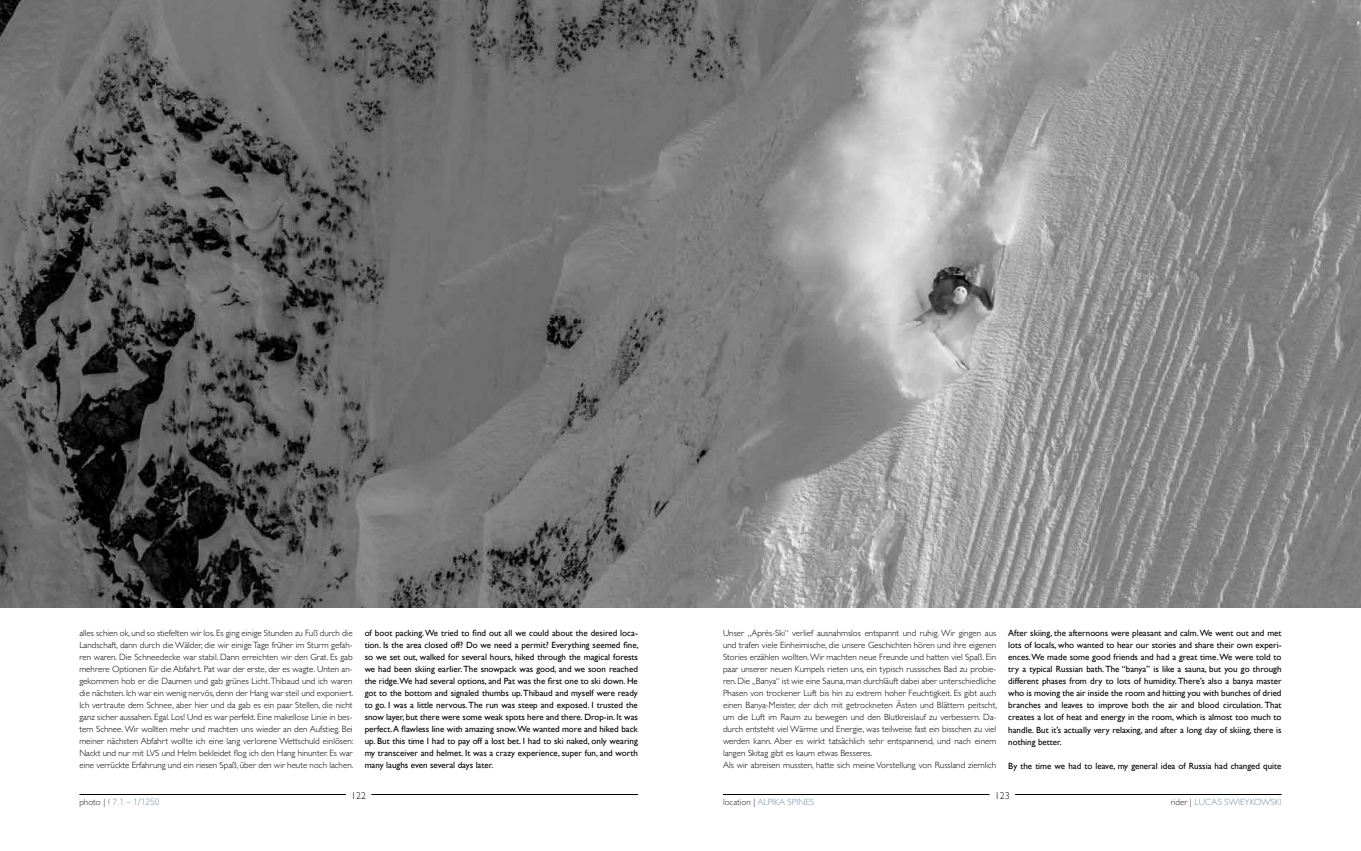
<style>
.page{position:relative;width:1361px;height:851px;background:#fff}
.page>*{position:absolute;margin:0;border:0;box-sizing:border-box;transform-origin:0 0}
.t1{font:300 10px "Gill Sans";color:#000}
.t2{font:300 9px/12px "Gill Sans";color:#000}
.t3{font:9px/12px "Gill Sans";color:#000;text-align:justify}
.t4{font:300 9px "Gill Sans";letter-spacing:.005em;color:#718fa5}
.t5{font:300 9px "DIN";color:#718fa5}
.s1{font-family:"Gill Sans";color:#282829}
.s2{font-family:"Gill Sans"}
.s3{color:#282829}
</style>
<div class="page">
<img style="left:0;top:0;width:1361px;height:607px">
<hr style="left:723px;top:794px;width:266px;height:1px;background:#000">
<hr style="left:1015px;top:794px;width:266px;height:1px;background:#000">
<hr style="left:79px;top:794px;width:267px;height:1px;background:#000">
<hr style="left:371px;top:794px;width:267px;height:1px;background:#000">
<p class="t3" style="left:365px;top:627px;width:276px">of boot packing. We tried to find out all we could about the desired loca&shy;tion. Is the area closed off? Do we need a permit? Everything seemed fine, so we set out, walked for several hours, hiked through the magical forests we had been skiing earlier. The snowpack was good, and we soon reached the ridge.We had several options, and Pat was the first one to ski down. He got to the bottom and signaled thumbs up. Thibaud and myself were ready to go. I was a little nervous. The run was steep and exposed. I trusted the snow layer, but there were some weak spots here and there. Drop-in. It was perfect. A flawless line with amazing snow.We wanted more and hiked back up. But this time I had to pay off a lost bet. I had to ski naked, only wearing my transceiver and helmet. It was a crazy experience, super fun, and worth many laughs even several days later.</p>
<p class="t1" style="left:351px;top:787px;width:16px">122</p>
<p class="t2" style="left:79px;top:627px;width:275px;text-align:justify">alles schien ok, und so stiefelten wir los. Es ging einige Stunden zu Fuß durch die Landschaft, dann durch die Wälder, die wir einige Tage früher im Sturm gefah&shy;ren waren. Die Schneedecke war stabil. Dann erreichten wir den Grat. Es gab mehrere Optionen für die Abfahrt. Pat war der erste, der es wagte. Unten an&shy;gekommen hob er die Daumen und gab grünes Licht. Thibaud und ich waren die nächsten. Ich war ein wenig nervös, denn der Hang war steil und exponiert.<br>Ich vertraute dem Schnee, aber hier und da gab es ein paar Stellen, die nicht ganz sicher aussahen. Egal. Los! Und es war perfekt. Eine makellose Linie in bes&shy;tem Schnee. Wir wollten mehr und machten uns wieder an den Aufstieg. Bei meiner nächsten Abfahrt wollte ich eine lang verlorene Wettschuld einlösen:<br>Nackt und nur mit LVS und Helm bekleidet flog ich den Hang hinunter. Es war eine verrückte Erfahrung und ein riesen Spaß, über den wir heute noch lachen.</p>
<p class="t5" style="left:79px;top:796px;width:82px"><span class="s1">photo |</span> <span class="s2">f 7</span>.1 – 1/1250</p>
<p class="t2" style="left:723px;top:627px;width:275px">Unser „Après-Ski“ verlief ausnahmslos entspannt und ruhig. Wir gingen aus und trafen viele Einheimische, die unsere Geschichten hören und ihre eigenen Stories erzählen wollten. Wir machten neue Freunde und hatten viel Spaß. Ein paar unserer neuen Kumpels rieten uns, ein typisch russisches Bad zu probie&shy;ren. Die „Banya“ ist wie eine Sauna, man durchläuft dabei aber unterschiedliche Phasen von trockener Luft bis hin zu extrem hoher Feuchtigkeit. Es gibt auch einen Banya-Meister, der dich mit getrockneten Ästen und Blättern peitscht, um die Luft im Raum zu bewegen und den Blutkreislauf zu verbessern. Da&shy;durch entsteht viel Wärme und Energie, was teilweise fast ein bisschen zu viel werden kann. Aber es wirkt tatsächlich sehr entspannend, und nach einem langen Skitag gibt es kaum etwas Besseres.<br>Als wir abreisen mussten, hatte sich meine Vorstellung von Russland ziemlich</p>
<p class="t3" style="left:1008px;top:627px;width:275px">After skiing, the afternoons were pleasant and calm. We went out and met lots of locals, who wanted to hear our stories and share their own experi&shy;ences. We made some good friends and had a great time. We were told to try a typical Russian bath. The “banya” is like a sauna, but you go through different phases from dry to lots of humidity. There’s also a banya master who is moving the air inside the room and hitting you with bunches of dried branches and leaves to improve both the air and blood circulation. That creates a lot of heat and energy in the room, which is almost too much to handle. But it’s actually very relaxing, and after a long day of skiing, there is nothing better.</p>
<p class="t3" style="left:1008px;top:759px;width:275px">By the time we had to leave, my general idea of Russia had changed quite</p>
<p class="t1" style="left:995px;top:787px;width:16px">123</p>
<p class="t4" style="left:723px;top:794px;width:93px"><span class="s3">location |</span> ALPIKA SPINES</p>
<p class="t4" style="left:1170px;top:794px;width:112px"><span class="s3">rider |</span> LUCAS SWIEYKOWSKI</p>
</div>
